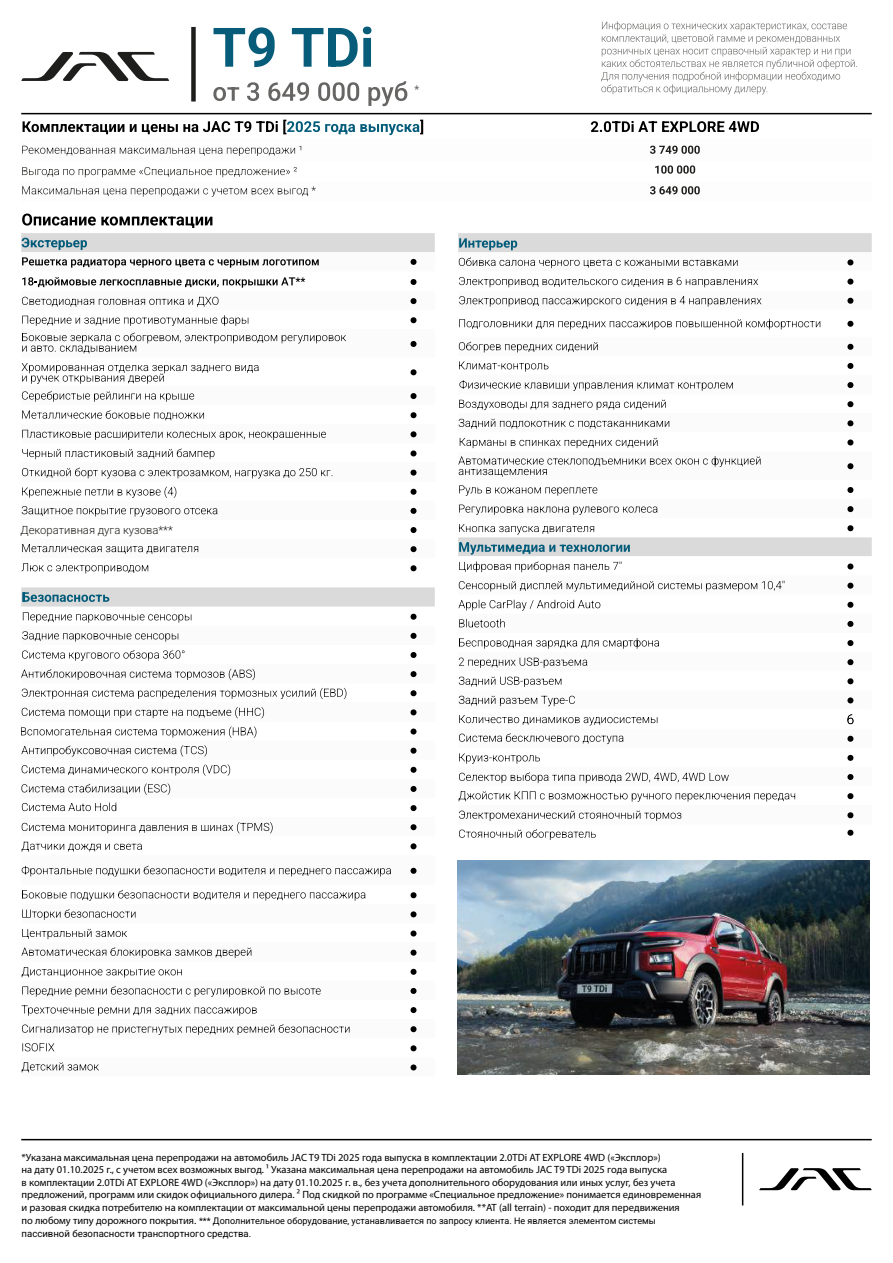
<style>
.page{position:relative;width:893px;height:1263px;background:#fff}
.page>*{position:absolute;margin:0;border:0;box-sizing:border-box;transform-origin:0 0}
.t1{font:300 11.25px "Roboto";color:#1d1d1b}
.t2{font:300 11.25px "Roboto";color:#1e1f1c}
.t3{font:500 10.65px "Roboto";color:#666564}
.t4{font:10.5px/12.6px "Myriad Pro";color:#000}
.t5{font:9.6px "Roboto";color:#000}
.t6{font:9px "Roboto";color:#000}
</style>
<div class="page">
<hr style="left:21px;top:113px;width:851px;height:1px;background:#000">
<hr style="left:742px;top:1153px;width:1px;height:52px;background:#000">
<hr style="left:21px;top:1139px;width:851px;height:1px;background:#000">
<div style="left:191px;top:27px;width:5px;height:75px;background:#1e1f1d"></div>
<svg style="left:21px;top:52px;width:148px;height:29px"></svg>
<svg style="left:214px;top:27px;width:61px;height:40px"></svg>
<svg style="left:292px;top:27px;width:79px;height:40px"></svg>
<svg style="left:213px;top:81px;width:194px;height:25px"></svg>
<svg style="left:759px;top:1168px;width:113px;height:22px"></svg>
<svg style="left:655px;top:165px;width:40px;height:2px"></svg>
<svg style="left:411px;top:279px;width:6px;height:6px"></svg>
<svg style="left:411px;top:298px;width:6px;height:6px"></svg>
<svg style="left:411px;top:317px;width:6px;height:6px"></svg>
<svg style="left:411px;top:341px;width:6px;height:6px"></svg>
<svg style="left:411px;top:369px;width:6px;height:6px"></svg>
<svg style="left:411px;top:393px;width:6px;height:6px"></svg>
<svg style="left:411px;top:412px;width:6px;height:6px"></svg>
<svg style="left:411px;top:431px;width:6px;height:6px"></svg>
<svg style="left:411px;top:450px;width:6px;height:6px"></svg>
<svg style="left:411px;top:470px;width:6px;height:6px"></svg>
<svg style="left:411px;top:489px;width:6px;height:6px"></svg>
<svg style="left:411px;top:508px;width:6px;height:6px"></svg>
<svg style="left:411px;top:527px;width:6px;height:6px"></svg>
<svg style="left:411px;top:546px;width:6px;height:6px"></svg>
<svg style="left:411px;top:565px;width:6px;height:6px"></svg>
<svg style="left:411px;top:614px;width:6px;height:6px"></svg>
<svg style="left:411px;top:633px;width:6px;height:6px"></svg>
<svg style="left:411px;top:652px;width:6px;height:6px"></svg>
<svg style="left:411px;top:671px;width:6px;height:6px"></svg>
<svg style="left:411px;top:690px;width:6px;height:6px"></svg>
<svg style="left:411px;top:709px;width:6px;height:6px"></svg>
<svg style="left:411px;top:728px;width:6px;height:6px"></svg>
<svg style="left:411px;top:748px;width:6px;height:6px"></svg>
<svg style="left:411px;top:767px;width:6px;height:6px"></svg>
<svg style="left:411px;top:786px;width:6px;height:6px"></svg>
<svg style="left:411px;top:805px;width:6px;height:6px"></svg>
<svg style="left:411px;top:824px;width:6px;height:6px"></svg>
<svg style="left:411px;top:843px;width:6px;height:6px"></svg>
<svg style="left:411px;top:868px;width:6px;height:6px"></svg>
<svg style="left:411px;top:892px;width:6px;height:6px"></svg>
<svg style="left:411px;top:911px;width:6px;height:6px"></svg>
<svg style="left:411px;top:930px;width:6px;height:6px"></svg>
<svg style="left:411px;top:950px;width:6px;height:6px"></svg>
<svg style="left:411px;top:969px;width:6px;height:6px"></svg>
<svg style="left:411px;top:988px;width:6px;height:6px"></svg>
<svg style="left:411px;top:1007px;width:6px;height:6px"></svg>
<svg style="left:411px;top:1026px;width:6px;height:6px"></svg>
<svg style="left:411px;top:1045px;width:6px;height:6px"></svg>
<svg style="left:411px;top:1064px;width:6px;height:6px"></svg>
<div style="left:458px;top:233px;width:414px;height:19px;background:#dadada"></div>
<svg style="left:458px;top:278px;width:414px;height:524px"></svg>
<svg style="left:847px;top:259px;width:6px;height:6px"></svg>
<svg style="left:847px;top:279px;width:6px;height:6px"></svg>
<svg style="left:847px;top:298px;width:6px;height:6px"></svg>
<svg style="left:847px;top:321px;width:6px;height:6px"></svg>
<svg style="left:847px;top:344px;width:6px;height:6px"></svg>
<svg style="left:847px;top:363px;width:6px;height:6px"></svg>
<svg style="left:847px;top:382px;width:6px;height:6px"></svg>
<svg style="left:847px;top:401px;width:6px;height:6px"></svg>
<svg style="left:847px;top:420px;width:6px;height:6px"></svg>
<svg style="left:847px;top:439px;width:6px;height:6px"></svg>
<svg style="left:847px;top:463px;width:6px;height:6px"></svg>
<svg style="left:847px;top:487px;width:6px;height:6px"></svg>
<svg style="left:847px;top:506px;width:6px;height:6px"></svg>
<svg style="left:847px;top:525px;width:6px;height:6px"></svg>
<svg style="left:847px;top:563px;width:6px;height:6px"></svg>
<svg style="left:847px;top:583px;width:6px;height:6px"></svg>
<svg style="left:847px;top:602px;width:6px;height:6px"></svg>
<svg style="left:847px;top:621px;width:6px;height:6px"></svg>
<svg style="left:847px;top:640px;width:6px;height:6px"></svg>
<svg style="left:847px;top:659px;width:6px;height:6px"></svg>
<svg style="left:847px;top:678px;width:6px;height:6px"></svg>
<svg style="left:847px;top:697px;width:6px;height:6px"></svg>
<svg style="left:847px;top:736px;width:6px;height:6px"></svg>
<svg style="left:847px;top:755px;width:6px;height:6px"></svg>
<svg style="left:847px;top:774px;width:6px;height:6px"></svg>
<svg style="left:847px;top:793px;width:6px;height:6px"></svg>
<svg style="left:847px;top:812px;width:6px;height:6px"></svg>
<svg style="left:847px;top:830px;width:6px;height:6px"></svg>
<svg style="left:21px;top:214px;width:414px;height:54px"></svg>
<svg style="left:21px;top:587px;width:414px;height:19px;background:#d1d5d6"></svg>
<svg style="left:23px;top:612px;width:168px;height:11px"></svg>
<svg style="left:22px;top:631px;width:156px;height:11px"></svg>
<svg style="left:22px;top:277px;width:283px;height:11px"></svg>
<svg style="left:22px;top:297px;width:196px;height:10px"></svg>
<svg style="left:22px;top:315px;width:226px;height:11px"></svg>
<svg style="left:22px;top:333px;width:324px;height:20px"></svg>
<svg style="left:22px;top:363px;width:237px;height:21px"></svg>
<svg style="left:22px;top:391px;width:172px;height:11px"></svg>
<svg style="left:22px;top:410px;width:182px;height:10px"></svg>
<svg style="left:22px;top:430px;width:304px;height:10px"></svg>
<svg style="left:22px;top:448px;width:192px;height:11px"></svg>
<svg style="left:22px;top:468px;width:310px;height:10px"></svg>
<svg style="left:22px;top:486px;width:154px;height:12px"></svg>
<svg style="left:22px;top:506px;width:195px;height:11px"></svg>
<svg style="left:22px;top:544px;width:176px;height:10px"></svg>
<svg style="left:21px;top:563px;width:127px;height:10px"></svg>
<svg style="left:22px;top:650px;width:163px;height:11px"></svg>
<svg style="left:21px;top:669px;width:234px;height:11px"></svg>
<svg style="left:22px;top:688px;width:324px;height:11px"></svg>
<svg style="left:22px;top:707px;width:242px;height:11px"></svg>
<svg style="left:21px;top:783px;width:149px;height:12px"></svg>
<svg style="left:22px;top:822px;width:251px;height:11px"></svg>
<svg style="left:22px;top:866px;width:369px;height:10px"></svg>
<svg style="left:22px;top:929px;width:105px;height:10px"></svg>
<svg style="left:21px;top:947px;width:230px;height:11px"></svg>
<svg style="left:22px;top:967px;width:160px;height:10px"></svg>
<svg style="left:22px;top:986px;width:299px;height:11px"></svg>
<svg style="left:22px;top:1005px;width:235px;height:11px"></svg>
<svg style="left:22px;top:1024px;width:327px;height:11px"></svg>
<svg style="left:22px;top:1062px;width:77px;height:10px"></svg>
<svg style="left:22px;top:1043px;width:32px;height:8px"></svg>
<svg style="left:22px;top:842px;width:120px;height:10px"></svg>
<svg style="left:22px;top:890px;width:343px;height:11px"></svg>
<svg style="left:22px;top:909px;width:114px;height:11px"></svg>
<svg style="left:22px;top:802px;width:94px;height:9px"></svg>
<svg style="left:21px;top:726px;width:235px;height:12px"></svg>
<svg style="left:21px;top:745px;width:186px;height:12px"></svg>
<svg style="left:22px;top:764px;width:208px;height:12px"></svg>
<svg style="left:459px;top:380px;width:274px;height:11px"></svg>
<svg style="left:459px;top:400px;width:207px;height:10px"></svg>
<svg style="left:459px;top:419px;width:210px;height:10px"></svg>
<svg style="left:460px;top:438px;width:198px;height:10px"></svg>
<svg style="left:458px;top:456px;width:302px;height:21px"></svg>
<svg style="left:459px;top:485px;width:138px;height:11px"></svg>
<svg style="left:459px;top:505px;width:198px;height:10px"></svg>
<svg style="left:459px;top:361px;width:89px;height:11px"></svg>
<svg style="left:459px;top:257px;width:279px;height:11px"></svg>
<svg style="left:459px;top:277px;width:299px;height:10px"></svg>
<svg style="left:459px;top:296px;width:302px;height:11px"></svg>
<svg style="left:459px;top:319px;width:361px;height:10px"></svg>
<svg style="left:459px;top:342px;width:139px;height:10px"></svg>
<svg style="left:459px;top:524px;width:135px;height:10px"></svg>
<svg style="left:459px;top:238px;width:58px;height:12px"></svg>
<svg style="left:459px;top:542px;width:171px;height:13px;background:#96b2bb"></svg>
<svg style="left:459px;top:561px;width:162px;height:11px"></svg>
<svg style="left:459px;top:581px;width:325px;height:10px"></svg>
<svg style="left:458px;top:600px;width:142px;height:11px"></svg>
<svg style="left:459px;top:715px;width:198px;height:10px"></svg>
<svg style="left:847px;top:714px;width:6px;height:10px"></svg>
<svg style="left:459px;top:733px;width:164px;height:11px"></svg>
<svg style="left:459px;top:753px;width:81px;height:11px"></svg>
<svg style="left:459px;top:677px;width:102px;height:10px"></svg>
<svg style="left:459px;top:696px;width:116px;height:10px"></svg>
<svg style="left:459px;top:619px;width:46px;height:8px"></svg>
<svg style="left:459px;top:638px;width:200px;height:11px"></svg>
<svg style="left:459px;top:658px;width:128px;height:10px"></svg>
<svg style="left:459px;top:772px;width:270px;height:11px"></svg>
<svg style="left:459px;top:791px;width:336px;height:11px"></svg>
<svg style="left:459px;top:829px;width:137px;height:11px"></svg>
<svg style="left:459px;top:810px;width:222px;height:11px"></svg>
<svg style="left:22px;top:120px;width:681px;height:36px"></svg>
<svg style="left:420px;top:120px;width:3px;height:14px"></svg>
<svg style="left:591px;top:121px;width:168px;height:11px"></svg>
<svg style="left:22px;top:167px;width:677px;height:30px"></svg>
<svg style="left:650px;top:186px;width:50px;height:8px"></svg>
<img style="left:458px;top:861px;width:411px;height:213px">
<svg style="left:601px;top:21px;width:256px;height:73px"></svg>
<p class="t2" style="left:299px;top:142px;width:6px">¹</p>
<p class="t3" style="left:415px;top:82px;width:6px">*</p>
<p class="t1" style="left:21px;top:522px;width:154px">Декоративная дуга кузова***</p>
<p class="t4" style="left:22px;top:1151px;width:681px">*Указана максимальная цена перепродажи на автомобиль JAC T9 TDi 2025 года выпуска в комплектации 2.0TDi AT EXPLORE 4WD («Эксплор»)<br>на дату 01.10.2025 г., с учетом всех возможных выгод. ¹ Указана максимальная цена перепродажи на автомобиль JAC T9 TDi 2025 года выпуска<br>в комплектации 2.0TDi AT EXPLORE 4WD («Эксплор») на дату 01.10.2025 г. в., без учета дополнительного оборудования или иных услуг, без учета предложений, программ или скидок официального дилера. ² Под скидкой по программе «Специальное предложение» понимается единовременная и разовая скидка потребителю на комплектации от максимальной цены перепродажи автомобиля. **AT (all terrain) - походит для передвижения<br>по любому типу дорожного покрытия.</p>
<p class="t6" style="left:199px;top:1214px;width:458px">*** Дополнительное оборудование, устанавливается по запросу клиента. Не является элементом системы</p>
<p class="t5" style="left:22px;top:1226px;width:231px">пассивной безопасности транспортного средства.</p>
</div>
